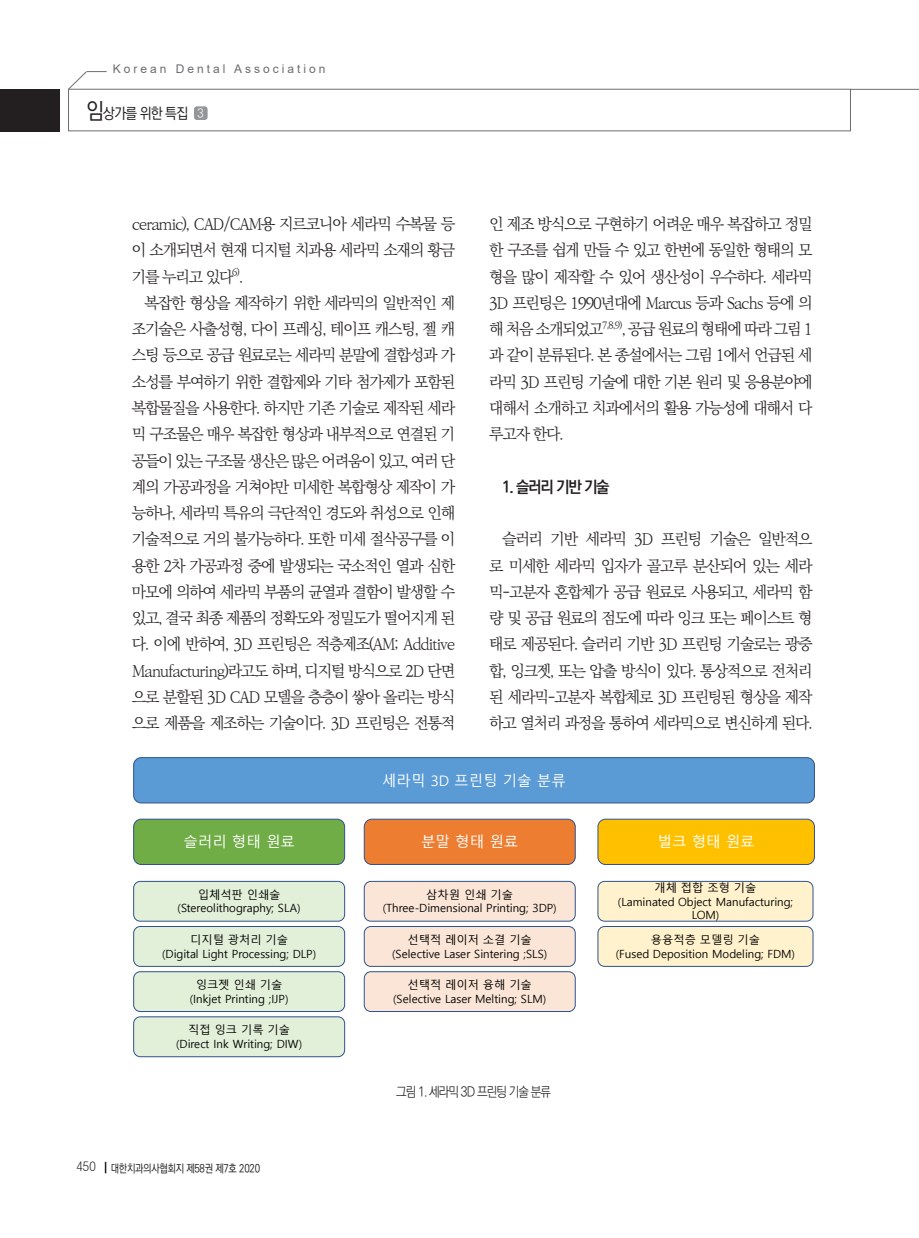
<style>
.page{position:relative;width:919px;height:1238px;background:#fff}
.page>*{position:absolute;margin:0;border:0;box-sizing:border-box;transform-origin:0 0}
._1__중간제목_고딕{font:16.2px "Ko Pub World Dotum PB";letter-spacing:-.075em;color:#231f20;scale:.95 1}
._1_본문{font:15.75px/26.2px "Ko Pub World Batang PL";letter-spacing:-.075em;color:#231f20;text-align:justify}
.t1{font:15px "Ko Pub World Dotum PM";letter-spacing:-.05em;color:#231f20;scale:.9 1}
.t2{font:14.55px "Malgun Gothic";color:#fff}
.캡션{font:13.5px "Ko Pub World Dotum PL";letter-spacing:-.075em;color:#231f20;scale:.9 1}
.t3{font:300 13.5px "Helvetica";color:#231f20;scale:.85 1}
.t4{font:12px "Arial";letter-spacing:.25em;color:#6c6d70}
.t5{font:12px "Ko Pub World Dotum PL";color:#fff;scale:.95 1}
.t6{font:11.25px/13.5px "Malgun Gothic";color:#000;text-align:center}
.t7{font:11.25px "Ko Pub World Dotum PM";letter-spacing:-.025em;color:#231f20;scale:.85 1}
.s1{font-size:22.5px}
</style>
<div class="page">
<div style="left:68px;top:89px;width:782px;height:42px;border:1px solid #6c6d70"></div>
<svg style="left:68px;top:71px;width:39px;height:19px"></svg>
<hr style="left:850px;top:89px;width:68px;height:1px;background:#6c6d70">
<div style="left:0;top:89px;width:60px;height:43px;background:#231f20"></div>
<div style="left:194px;top:106px;width:13px;height:14px;background:#939598;border-radius:3px"></div>
<svg style="left:105px;top:1161px;width:1px;height:12px"></svg>
<div style="left:134px;top:757px;width:680px;height:46px;background:#5b9bd5;border-radius:8px"></div>
<div style="left:133px;top:757px;width:681px;height:46px;border:1px solid #2f528f;border-radius:8px"></div>
<div style="left:133px;top:818px;width:212px;height:46px;background:#70ad47;border:1px solid #2f528f;border-radius:8px"></div>
<div style="left:364px;top:818px;width:211px;height:46px;background:#ed7d31;border:1px solid #2f528f;border-radius:8px"></div>
<div style="left:597px;top:818px;width:217px;height:46px;background:#ffc000;border:1px solid #2f528f;border-radius:8px"></div>
<div style="left:133px;top:881px;width:212px;height:40px;background:#e2f0d9;border:1px solid #2f528f;border-radius:7px"></div>
<div style="left:133px;top:926px;width:212px;height:40px;background:#e2f0d9;border:1px solid #2f528f;border-radius:7px"></div>
<div style="left:133px;top:971px;width:212px;height:40px;background:#e2f0d9;border:1px solid #2f528f;border-radius:7px"></div>
<div style="left:133px;top:1016px;width:212px;height:40px;background:#e2f0d9;border:1px solid #2f528f;border-radius:7px"></div>
<div style="left:364px;top:881px;width:211px;height:40px;background:#fbe5d6;border:1px solid #2f528f;border-radius:7px"></div>
<div style="left:364px;top:926px;width:211px;height:40px;background:#fbe5d6;border:1px solid #2f528f;border-radius:7px"></div>
<div style="left:364px;top:971px;width:211px;height:40px;background:#fbe5d6;border:1px solid #2f528f;border-radius:7px"></div>
<div style="left:597px;top:881px;width:216px;height:40px;background:#fff2cc;border:1px solid #2f528f;border-radius:7px"></div>
<div style="left:597px;top:926px;width:216px;height:40px;background:#fff2cc;border:1px solid #2f528f;border-radius:7px"></div>
<p class="t4" style="left:113px;top:60px;width:214px">Korean Dental Association</p>
<p class="t5" style="left:197px;top:105px;width:8px">3</p>
<p class="t1" style="left:87px;top:103px;width:114px"><span class="s1">임</span>상가를 위한 특집</p>
<p class="_1_본문" style="left:132px;top:211px;width:325px">ceramic), CAD/CAM용 지르코니아 세라믹 수복물 등 이 소개되면서 현재 디지털 치과용 세라믹 소재의 황금 기를 누리고 있다<sup>6)</sup>.</p>
<p class="_1_본문" style="left:132px;top:290px;width:325px;text-indent:13px">복잡한 형상을 제작하기 위한 세라믹의 일반적인 제 조기술은 사출성형, 다이 프레싱, 테이프 캐스팅, 젤 캐 스팅 등으로 공급 원료로는 세라믹 분말에 결합성과 가 소성를 부여하기 위한 결합제와 기타 첨가제가 포함된 복합물질을 사용한다. 하지만 기존 기술로 제작된 세라 믹 구조물은 매우 복잡한 형상과 내부적으로 연결된 기 공들이 있는 구조물 생산은 많은 어려움이 있고, 여러 단 계의 가공과정을 거쳐야만 미세한 복합형상 제작이 가 능하나, 세라믹 특유의 극단적인 경도와 취성으로 인해 기술적으로 거의 불가능하다. 또한 미세 절삭공구를 이 용한 2차 가공과정 중에 발생되는 국소적인 열과 심한 마모에 의하여 세라믹 부품의 균열과 결함이 발생할 수 있고, 결국 최종 제품의 정확도와 정밀도가 떨어지게 된 다. 이에 반하여, 3D 프린팅은 적층제조(AM; Additive Manufacturing)라고도 하며, 디지털 방식으로 2D 단면 으로 분할된 3D CAD 모델을 층층이 쌓아 올리는 방식 으로 제품을 제조하는 기술이다. 3D 프린팅은 전통적</p>
<p class="_1_본문" style="left:489px;top:211px;width:325px">인 제조 방식으로 구현하기 어려운 매우 복잡하고 정밀 한 구조를 쉽게 만들 수 있고 한번에 동일한 형태의 모 형을 많이 제작할 수 있어 생산성이 우수하다. 세라믹 3D 프린팅은 1990년대에 Marcus 등과 Sachs 등에 의 해 처음 소개되었고<sup>7,8,9)</sup>, 공급 원료의 형태에 따라 그림 1 과 같이 분류된다. 본 종설에서는 그림 1에서 언급된 세 라믹 3D 프린팅 기술에 대한 기본 원리 및 응용분야에 대해서 소개하고 치과에서의 활용 가능성에 대해서 다 루고자 한다.</p>
<p class="_1__중간제목_고딕" style="left:502px;top:475px;width:115px">1. 슬러리 기반 기술</p>
<p class="_1_본문" style="left:489px;top:526px;width:325px;text-indent:13px">슬러리 기반 세라믹 3D 프린팅 기술은 일반적으 로 미세한 세라믹 입자가 골고루 분산되어 있는 세라 믹-고분자 혼합체가 공급 원료로 사용되고, 세라믹 함 량 및 공급 원료의 점도에 따라 잉크 또는 페이스트 형 태로 제공된다. 슬러리 기반 3D 프린팅 기술로는 광중 합, 잉크젯, 또는 압출 방식이 있다. 통상적으로 전처리 된 세라믹-고분자 복합체로 3D 프린팅된 형상을 제작 하고 열처리 과정을 통하여 세라믹으로 변신하게 된다.</p>
<p class="t2" style="left:382px;top:772px;width:185px">세라믹 3D 프린팅 기술 분류</p>
<p class="t2" style="left:183px;top:833px;width:113px">슬러리 형태 원료</p>
<p class="t2" style="left:421px;top:833px;width:99px">분말 형태 원료</p>
<p class="t2" style="left:657px;top:833px;width:99px">벌크 형태 원료</p>
<p class="t6" style="left:177px;top:888px;width:125px">입체석판 인쇄술 (Stereolithography; SLA)</p>
<p class="t6" style="left:162px;top:933px;width:155px">디지털 광처리 기술<br>(Digital Light Processing; DLP)</p>
<p class="t6" style="left:190px;top:978px;width:100px">잉크젯 인쇄 기술 (Inkjet Printing ;IJP)</p>
<p class="t6" style="left:176px;top:1023px;width:128px">직접 잉크 기록 기술 (Direct Ink Writing; DIW)</p>
<p class="t3" style="left:77px;top:1157px;width:24px">450</p>
<p class="t7" style="left:111px;top:1160px;width:177px">대한치과의사협회지 제58권 제7호 2020</p>
<p class="t6" style="left:382px;top:888px;width:175px">삼차원 인쇄 기술 (Three-Dimensional Printing; 3DP)</p>
<p class="t6" style="left:392px;top:933px;width:157px">선택적 레이저 소결 기술 (Selective Laser Sintering ;SLS)</p>
<p class="t6" style="left:393px;top:978px;width:155px">선택적 레이저 융해 기술 (Selective Laser Melting; SLM)</p>
<p class="캡션" style="left:396px;top:1082px;width:174px">그림 1. 세라믹 3D 프린팅 기술 분류</p>
<p class="t6" style="left:618px;top:881px;width:176px">개체 접합 조형 기술<br>(Laminated Object Manufacturing;<br>LOM)</p>
<p class="t6" style="left:615px;top:933px;width:181px">용융적층 모델링 기술<br>(Fused Deposition Modeling; FDM)</p>
</div>
